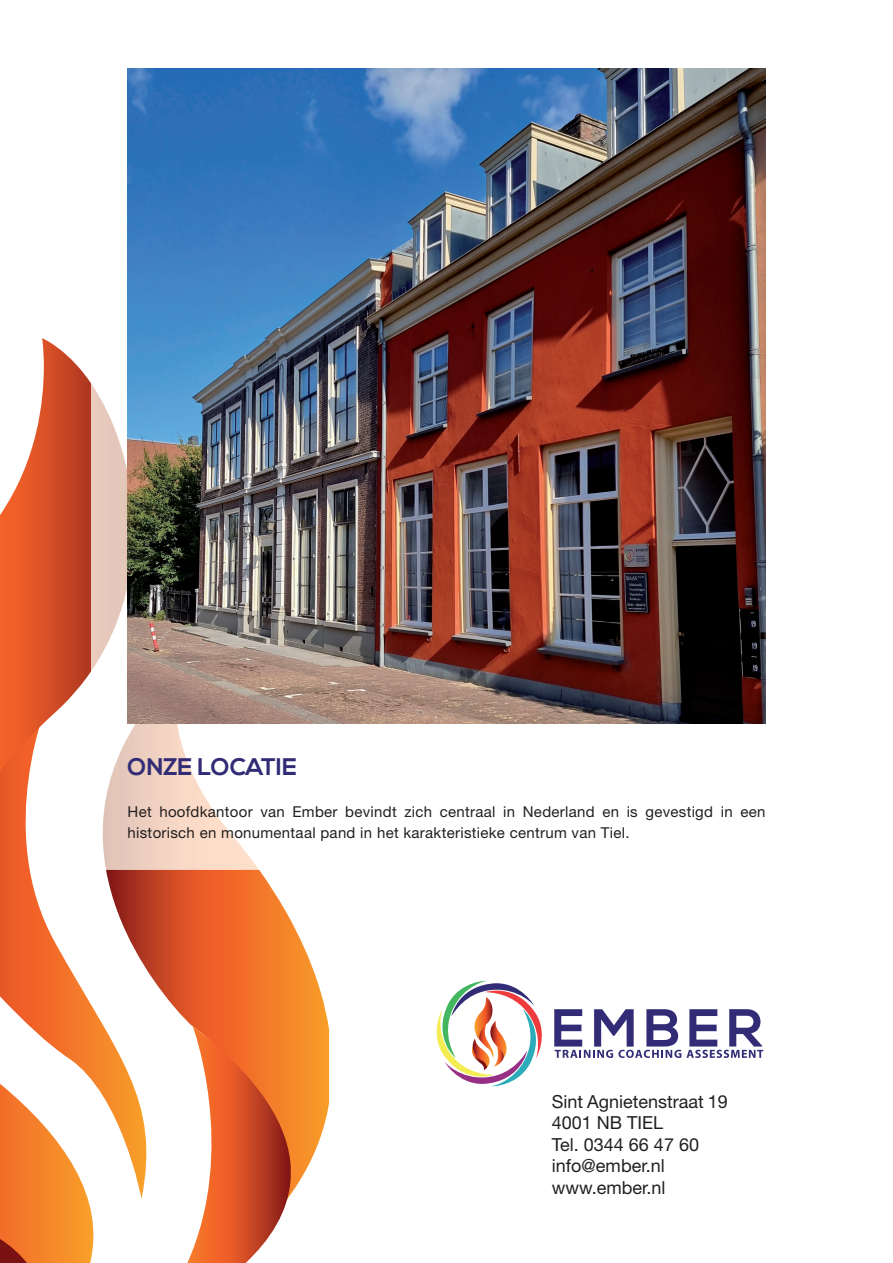
<style>
.page{position:relative;width:893px;height:1263px;background:#fff}
.page>*{position:absolute;margin:0;border:0;box-sizing:border-box;transform-origin:0 0}
.t1{font:700 24px "Nexa";color:#312c75}
.t2{font:18px/21.6px "Helvetica Neue LT Std";color:#231f20}
.t3{font:15px/21px "Helvetica Neue LT Std";letter-spacing:.02em;color:#231f20}
</style>
<div class="page">
<svg style="left:0;top:870px;width:106px;height:214px"></svg>
<svg style="left:0;top:1084px;width:106px;height:179px"></svg>
<svg style="left:106px;top:870px;width:187px;height:329px"></svg>
<svg style="left:187px;top:1026px;width:104px;height:237px"></svg>
<svg style="left:436px;top:981px;width:327px;height:106px"></svg>
<svg style="left:0;top:339px;width:259px;height:531px"></svg>
<img style="left:128px;top:68px;width:637px;height:656px">
<h1 class="t1" style="left:128px;top:753px;width:171px">ONZE LOCATIE</h1>
<p class="t3" style="left:128px;top:801px;width:639px">Het hoofdkantoor van Ember bevindt zich centraal in Nederland en is gevestigd in een historisch en monumentaal pand in het karakteristieke centrum van Tiel.</p>
<p class="t2" style="left:552px;top:1090px;width:177px">Sint Agnietenstraat 19<br>4001 NB TIEL<br>Tel. 0344 66 47 60 info@ember.nl www.ember.nl</p>
</div>
